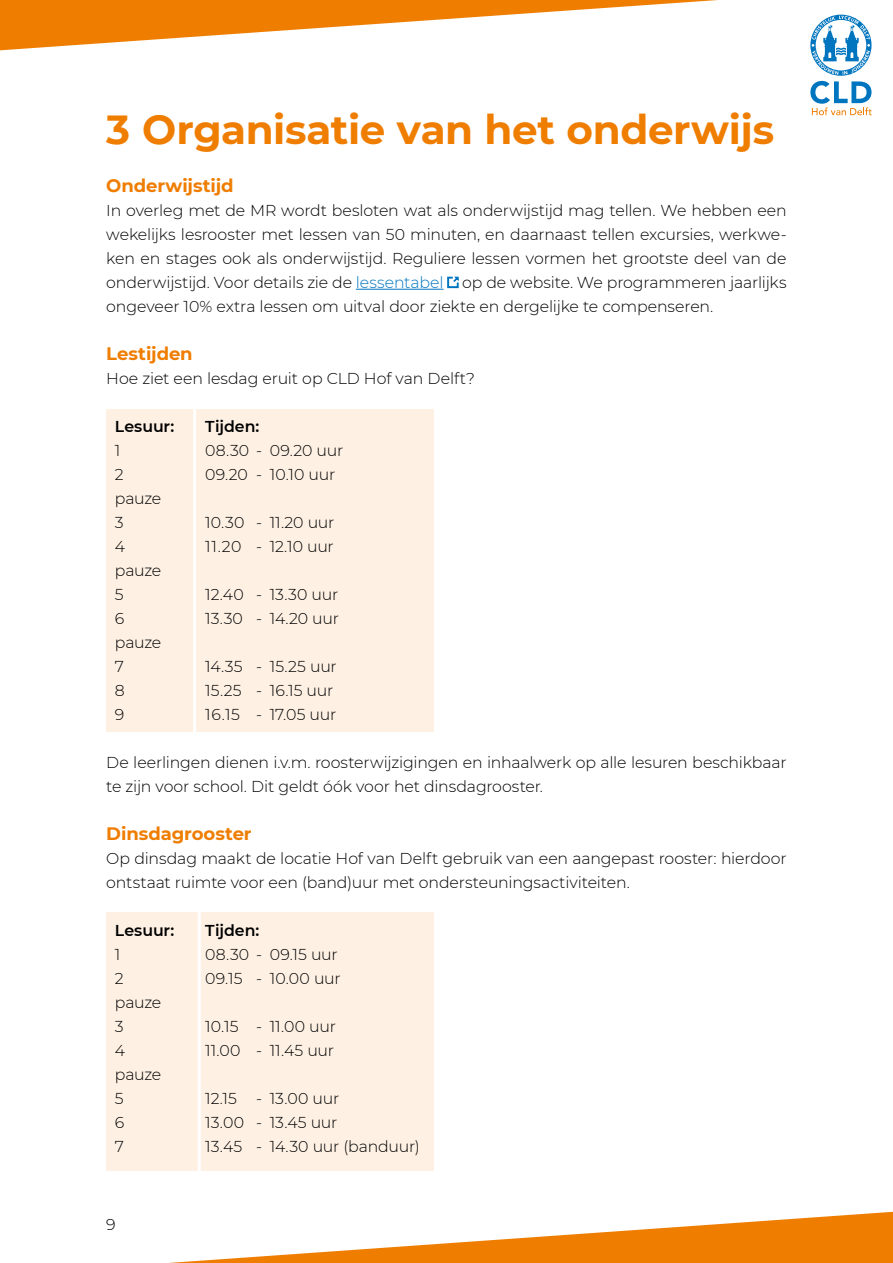
<style>
.page{position:relative;width:893px;height:1263px;background:#fff}
.page>*{position:absolute;margin:0;border:0;box-sizing:border-box;transform-origin:0 0}
.t1{font:700 40.5px "Montserrat";letter-spacing:-.01em;color:#ef7d00}
.t2{font:700 18px "Montserrat";letter-spacing:-.005em;color:#ef7d00}
.t3{font:300 15.75px/24px "Montserrat";letter-spacing:-.01em;color:#000}
.t4{font:600 15.75px "Montserrat";color:#000}
.s1{color:#0075bf}
</style>
<div class="page">
<svg style="left:0;top:0;width:845px;height:51px"></svg>
<svg style="left:168px;top:1211px;width:725px;height:52px"></svg>
<svg style="left:810px;top:15px;width:62px;height:100px"></svg>
<div style="left:106px;top:912px;width:328px;height:259px;background:#fef1e4"></div>
<hr style="left:198px;top:912px;width:3px;height:259px;background:#fff">
<div style="left:106px;top:409px;width:328px;height:323px;background:#fef1e4"></div>
<hr style="left:193px;top:409px;width:3px;height:323px;background:#fff">
<hr style="left:356px;top:289px;width:88px;height:1px;background:#0075bf">
<svg style="left:447px;top:276px;width:12px;height:12px"></svg>
<h1 class="t1" style="left:106px;top:100px;width:669px">3 Organisatie van het onderwijs</h1>
<p class="t2" style="left:106px;top:173px;width:129px">Onderwijstijd</p>
<p class="t3" style="left:106px;top:198px;width:682px;text-align:justify">In overleg met de MR wordt besloten wat als onderwijstijd mag tellen. We hebben een wekelijks lesrooster met lessen van 50 minuten, en daarnaast tellen excursies, werkwe&shy;ken en stages ook als onderwijstijd. Reguliere lessen vormen het grootste deel van de onderwijstijd. Voor details zie de <span class="s1">lessentabel</span> op de website. We programmeren jaarlijks ongeveer 10% extra lessen om uitval door ziekte en dergelijke te compenseren.</p>
<p class="t2" style="left:106px;top:341px;width:88px">Lestijden</p>
<p class="t3" style="left:106px;top:366px;width:370px">Hoe ziet een lesdag eruit op CLD Hof van Delft?</p>
<p class="t4" style="left:115px;top:415px;width:61px">Lesuur:</p>
<p class="t4" style="left:205px;top:415px;width:56px">Tijden:</p>
<p class="t3" style="left:115px;top:438px;width:7px">1</p>
<p class="t3" style="left:205px;top:438px;width:139px">08.30 - 09.20 uur</p>
<p class="t3" style="left:115px;top:462px;width:10px">2</p>
<p class="t3" style="left:205px;top:462px;width:131px">09.20 - 10.10 uur</p>
<p class="t3" style="left:115px;top:486px;width:48px">pauze<br>3</p>
<p class="t3" style="left:205px;top:510px;width:131px">10.30 - 11.20 uur</p>
<p class="t3" style="left:115px;top:534px;width:12px">4</p>
<p class="t3" style="left:205px;top:534px;width:130px">11.20 - 12.10 uur</p>
<p class="t3" style="left:115px;top:558px;width:48px">pauze<br>5</p>
<p class="t3" style="left:205px;top:582px;width:134px">12.40 - 13.30 uur</p>
<p class="t3" style="left:115px;top:606px;width:11px">6</p>
<p class="t3" style="left:205px;top:606px;width:135px">13.30 - 14.20 uur</p>
<p class="t3" style="left:115px;top:630px;width:48px">pauze<br>7</p>
<p class="t3" style="left:205px;top:654px;width:133px">14.35 - 15.25 uur</p>
<p class="t3" style="left:115px;top:678px;width:11px">8</p>
<p class="t3" style="left:205px;top:678px;width:129px">15.25 - 16.15 uur</p>
<p class="t3" style="left:115px;top:702px;width:11px">9</p>
<p class="t3" style="left:205px;top:702px;width:132px">16.15 - 17.05 uur</p>
<p class="t3" style="left:106px;top:750px;width:682px">De leerlingen dienen i.v.m. roosterwijzigingen en inhaalwerk op alle lesuren beschikbaar te zijn voor school. Dit geldt óók voor het dinsdagrooster.</p>
<p class="t2" style="left:106px;top:821px;width:147px">Dinsdagrooster</p>
<p class="t3" style="left:106px;top:846px;width:682px">Op dinsdag maakt de locatie Hof van Delft gebruik van een aangepast rooster: hierdoor ontstaat ruimte voor een (band)uur met ondersteuningsactiviteiten.</p>
<p class="t4" style="left:115px;top:919px;width:61px">Lesuur:</p>
<p class="t4" style="left:205px;top:919px;width:56px">Tijden:</p>
<p class="t3" style="left:115px;top:942px;width:7px">1</p>
<p class="t3" style="left:205px;top:942px;width:134px">08.30 - 09.15 uur</p>
<p class="t3" style="left:115px;top:966px;width:10px">2</p>
<p class="t3" style="left:205px;top:966px;width:137px">09.15 - 10.00 uur</p>
<p class="t3" style="left:115px;top:990px;width:48px">pauze<br>3</p>
<p class="t3" style="left:205px;top:1014px;width:132px">10.15 - 11.00 uur</p>
<p class="t3" style="left:115px;top:1038px;width:12px">4</p>
<p class="t3" style="left:205px;top:1038px;width:130px">11.00 - 11.45 uur</p>
<p class="t3" style="left:115px;top:1062px;width:48px">pauze<br>5</p>
<p class="t3" style="left:205px;top:1086px;width:135px">12.15 - 13.00 uur</p>
<p class="t3" style="left:115px;top:1110px;width:11px">6</p>
<p class="t3" style="left:205px;top:1110px;width:134px">13.00 - 13.45 uur</p>
<p class="t3" style="left:115px;top:1134px;width:11px">7</p>
<p class="t3" style="left:205px;top:1134px;width:216px">13.45 - 14.30 uur (banduur)</p>
<p class="t3" style="left:106px;top:1212px;width:11px">9</p>
</div>
